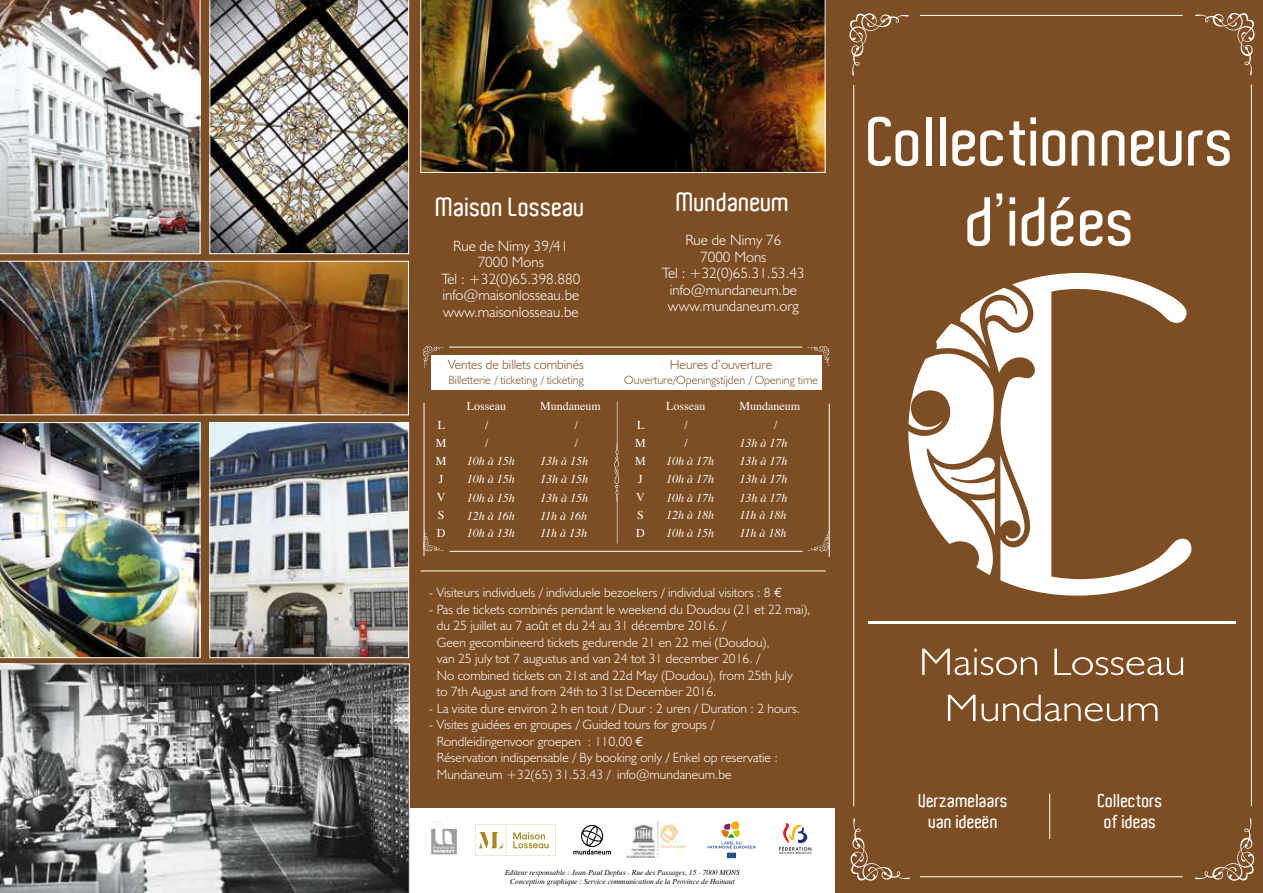
<style>
.page{position:relative;width:1263px;height:893px;background:#fff}
.page>*{position:absolute;margin:0;border:0;box-sizing:border-box;transform-origin:0 0}
.t1{font:600 25.5px "Aldo";color:#fff}
.t2{font:600 18px/21.6px "Aldo";color:#fff;text-align:center}
.t3{font:300 15px/16.5px "Humanist 521 BT";color:#fff;text-align:center}
.t4{font:300 13.5px/16.5px "Humanist 521 BT";color:#fff}
.t5{font:300 13.5px "Humanist 521 BT";color:#7d4e24}
.t6{font:italic 12px/17.9px "Times";color:#fff}
.t7{font:300 12px "Humanist 521 BT";color:#7d4e24}
.t8{font:12px/18px "Times";color:#fff}
.t9{font:italic 7.5px/9px "Times";color:#000;text-align:center}
.s1{font-family:"Euro Mono";font-weight:400}
</style>
<div class="page">
<svg style="left:0;top:0;width:409px;height:664px;background:#88603b"></svg>
<div style="left:409px;top:0;width:437px;height:808px;background:#7d4e24"></div>
<div style="left:836px;top:0;width:427px;height:893px;background:#7d4e24"></div>
<svg style="left:868px;top:117px;width:50px;height:49px"></svg>
<div style="left:926px;top:117px;width:6px;height:49px;background:#fff"></div>
<div style="left:940px;top:117px;width:6px;height:49px;background:#fff"></div>
<svg style="left:952px;top:130px;width:51px;height:36px"></svg>
<svg style="left:1009px;top:117px;width:27px;height:49px"></svg>
<svg style="left:1042px;top:130px;width:23px;height:36px"></svg>
<svg style="left:1072px;top:130px;width:22px;height:36px"></svg>
<svg style="left:1102px;top:130px;width:22px;height:36px"></svg>
<svg style="left:1131px;top:130px;width:50px;height:36px"></svg>
<svg style="left:1188px;top:130px;width:42px;height:36px"></svg>
<svg style="left:967px;top:197px;width:23px;height:49px"></svg>
<svg style="left:996px;top:193px;width:6px;height:14px"></svg>
<svg style="left:1009px;top:197px;width:6px;height:49px"></svg>
<svg style="left:1021px;top:197px;width:23px;height:49px"></svg>
<svg style="left:1051px;top:197px;width:22px;height:49px"></svg>
<svg style="left:1080px;top:210px;width:22px;height:36px"></svg>
<svg style="left:1108px;top:210px;width:22px;height:36px"></svg>
<svg style="left:908px;top:296px;width:78px;height:277px"></svg>
<svg style="left:986px;top:273px;width:205px;height:323px"></svg>
<hr style="left:868px;top:621px;width:367px;height:2px;background:#fff">
<svg style="left:922px;top:649px;width:115px;height:26px"></svg>
<svg style="left:1054px;top:649px;width:129px;height:26px"></svg>
<svg style="left:948px;top:695px;width:27px;height:26px"></svg>
<svg style="left:982px;top:695px;width:175px;height:26px"></svg>
<svg style="left:708px;top:821px;width:47px;height:37px"></svg>
<svg style="left:573px;top:825px;width:38px;height:29px"></svg>
<img style="left:626px;top:822px;width:60px;height:35px">
<svg style="left:475px;top:825px;width:81px;height:31px"></svg>
<svg style="left:779px;top:823px;width:32px;height:31px"></svg>
<div style="left:431px;top:829px;width:26px;height:25px;background:#9d9d9c"></div>
<svg style="left:433px;top:821px;width:22px;height:32px"></svg>
<svg style="left:1195px;top:13px;width:60px;height:63px"></svg>
<svg style="left:849px;top:13px;width:60px;height:63px"></svg>
<svg style="left:1194px;top:818px;width:60px;height:63px"></svg>
<svg style="left:850px;top:818px;width:60px;height:63px"></svg>
<hr style="left:853px;top:85px;width:1px;height:721px;background:#fff">
<hr style="left:1251px;top:85px;width:1px;height:721px;background:#fff">
<hr style="left:920px;top:15px;width:263px;height:1px;background:#fff">
<hr style="left:920px;top:876px;width:263px;height:1px;background:#fff">
<img style="left:212px;top:424px;width:195px;height:232px">
<div style="left:210px;top:422px;width:199px;height:236px;border:1px solid #fff"></div>
<img style="left:0;top:0;width:200px;height:254px">
<img style="left:0;top:422px;width:200px;height:236px">
<img style="left:210px;top:0;width:199px;height:254px">
<svg style="left:0;top:664px;width:409px;height:229px;background:#757575"></svg>
<img style="left:0;top:261px;width:409px;height:154px">
<svg style="left:614px;top:401px;width:5px;height:142px"></svg>
<div style="left:431px;top:356px;width:391px;height:34px;background:#fff"></div>
<svg style="left:423px;top:346px;width:20px;height:22px"></svg>
<svg style="left:807px;top:346px;width:22px;height:20px"></svg>
<svg style="left:423px;top:529px;width:20px;height:22px"></svg>
<svg style="left:807px;top:531px;width:22px;height:20px"></svg>
<hr style="left:449px;top:347px;width:353px;height:1px;background:#fff">
<hr style="left:450px;top:551px;width:352px;height:1px;background:#fff">
<hr style="left:424px;top:403px;width:1px;height:153px;background:#fff">
<hr style="left:829px;top:404px;width:1px;height:153px;background:#fff">
<hr style="left:1049px;top:794px;width:1px;height:45px;background:#fff">
<hr style="left:421px;top:571px;width:404px;height:1px;background:#fff">
<img style="left:421px;top:0;width:404px;height:173px">
<h1 class="t1" style="left:436px;top:193px;width:151px">Maison Losseau</h1>
<p class="t3" style="left:441px;top:237px;width:141px">Rue de Nimy 39/41<br>7000 Mons<br>Tel : +32(0)65.398.880 info@maisonlosseau.be www.maisonlosseau.be</p>
<h1 class="t1" style="left:677px;top:188px;width:115px">Mundaneum</h1>
<p class="t3" style="left:662px;top:232px;width:144px">Rue de Nimy 76<br>7000 Mons<br>Tel : +32(0)65.31.53.43 info@mundaneum.be www.mundaneum.org</p>
<p class="t5" style="left:448px;top:356px;width:137px">Ventes de billets combinés</p>
<p class="t7" style="left:448px;top:372px;width:137px">Billetterie / ticketing / ticketing</p>
<p class="t5" style="left:670px;top:356px;width:104px">Heures d’ouverture</p>
<p class="t7" style="left:624px;top:372px;width:195px">Ouverture/Openingstijden / Opening time</p>
<p class="t8" style="left:436px;top:415px;width:12px">L<br>M<br>M<br>J<br>V<br>S<br>D</p>
<p class="t8" style="left:540px;top:396px;width:62px">Mundaneum</p>
<p class="t8" style="left:467px;top:396px;width:41px;line-height:18.9px;text-align:center">Losseau /</p>
<p class="t6" style="left:467px;top:451px;width:49px">10h à 15h</p>
<p class="t8" style="left:575px;top:415px;width:5px">/</p>
<p class="t8" style="left:485px;top:433px;width:5px">/</p>
<p class="t8" style="left:575px;top:433px;width:5px">/</p>
<p class="t6" style="left:540px;top:451px;width:49px">13h à 15h</p>
<p class="t6" style="left:467px;top:469px;width:49px">10h à 15h</p>
<p class="t6" style="left:540px;top:469px;width:49px">13h à 15h</p>
<p class="t6" style="left:467px;top:488px;width:49px">10h à 15h</p>
<p class="t6" style="left:540px;top:488px;width:49px">13h à 15h</p>
<p class="t6" style="left:467px;top:506px;width:49px">12h à 16h</p>
<p class="t6" style="left:540px;top:506px;width:49px">11h à 16h</p>
<p class="t6" style="left:467px;top:524px;width:49px">10h à 13h</p>
<p class="t6" style="left:540px;top:523px;width:49px">11h à 13h</p>
<p class="t8" style="left:635px;top:415px;width:12px">L<br>M<br>M<br>J<br>V<br>S<br>D</p>
<p class="t8" style="left:739px;top:396px;width:62px">Mundaneum</p>
<p class="t8" style="left:666px;top:396px;width:41px;line-height:18.9px;text-align:center">Losseau /</p>
<p class="t6" style="left:666px;top:451px;width:49px">10h à 17h</p>
<p class="t8" style="left:774px;top:415px;width:5px">/</p>
<p class="t8" style="left:684px;top:433px;width:5px">/</p>
<p class="t6" style="left:739px;top:433px;width:49px">13h à 17h</p>
<p class="t6" style="left:739px;top:451px;width:49px">13h à 17h</p>
<p class="t6" style="left:666px;top:469px;width:49px">10h à 17h</p>
<p class="t6" style="left:739px;top:469px;width:49px">13h à 17h</p>
<p class="t6" style="left:666px;top:488px;width:49px">10h à 17h</p>
<p class="t6" style="left:739px;top:488px;width:49px">13h à 17h<br>11h à 18h</p>
<p class="t6" style="left:666px;top:523px;width:49px">10h à 15h</p>
<p class="t6" style="left:666px;top:505px;width:49px">12h à 18h</p>
<p class="t6" style="left:739px;top:523px;width:49px">11h à 18h</p>
<p class="t4" style="left:429px;top:584px;width:355px">- Visiteurs individuels / individuele bezoekers / individual visitors : 8 <span class="s1">e</span></p>
<p class="t4" style="left:437px;top:600px;width:375px;text-indent:-8px">- Pas de tickets combinés pendant le weekend du Doudou (21 et 22 mai), du 25 juillet au 7 août et du 24 au 31 décembre 2016. /<br>Geen gecombineerd tickets gedurende 21 en 22 mei (Doudou),<br>van 25 july tot 7 augustus and van 24 tot 31 december 2016. /<br>No combined tickets on 21st and 22d May (Doudou), from 25th July<br>to 7th August and from 24th to 31st December 2016.</p>
<p class="t4" style="left:429px;top:699px;width:373px">- La visite dure environ 2 h en tout / Duur : 2 uren / Duration : 2 hours.</p>
<p class="t4" style="left:437px;top:716px;width:342px;text-indent:-8px">- Visites guidées en groupes / Guided tours for groups / Rondleidingenvoor groepen : 110,00 <span class="s1">e<br></span>Réservation indispensable / By booking only / Enkel op reservatie :<br>Mundaneum +32(65) 31.53.43 / info@mundaneum.be</p>
<p class="t9" style="left:505px;top:867px;width:236px">Editeur responsable : Jean-Paul Deplus - Rue des Passages, 15 - 7000 MONS<br>Conception graphique : Service communication de la Province de Hainaut</p>
<h2 class="t2" style="left:919px;top:790px;width:91px">Verzamelaars van ideeën</h2>
<h2 class="t2" style="left:1098px;top:790px;width:66px">Collectors of ideas</h2>
</div>
